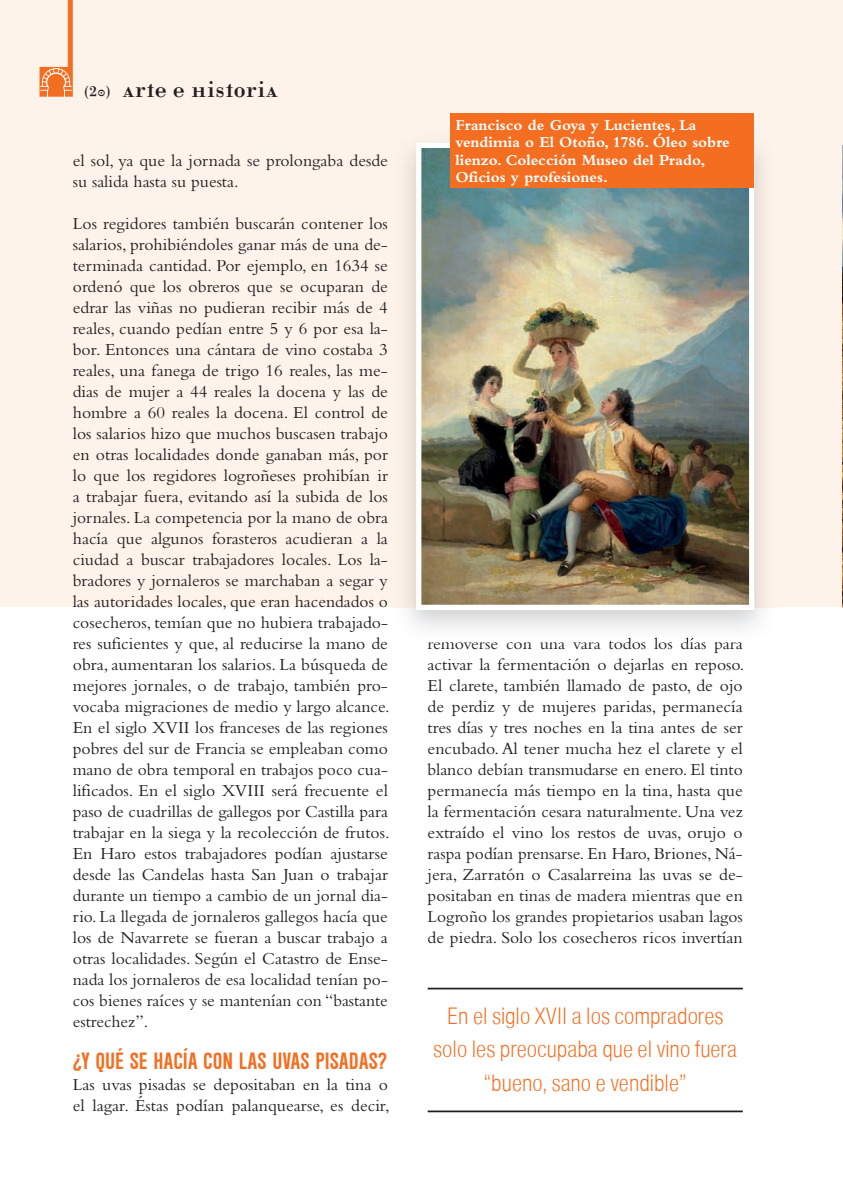
<style>
.page{position:relative;width:843px;height:1189px;background:#fff}
.page>*{position:absolute;margin:0;border:0;box-sizing:border-box;transform-origin:0 0}
.t1{font:24.5px/33.2px "Nimbus San D Ligh Cond";color:#f36e21;text-align:center}
.t2{font:700 condensed 24.5px "Nimbus San D";letter-spacing:.005em;color:#f36e21}
.t3{font:24.5px "Katrina";color:#231f20}
.t4{font:17.5px/21px "Bembo";color:#231f20}
.t5{font:700 15.75px/17.5px "Bembo";color:#fff}
.s1{font-size:15.75px}
</style>
<div class="page">
<div style="left:0;top:0;width:843px;height:607px;background:#fef3ea"></div>
<img style="left:610px;top:638px;width:107px;height:4px">
<img style="left:422px;top:149px;width:326px;height:455px">
<div style="left:416px;top:143px;width:338px;height:467px;border:5px solid #fff"></div>
<hr style="left:427px;top:988px;width:315px;height:1px;background:#231f20">
<hr style="left:427px;top:1110px;width:315px;height:2px;background:#231f20">
<img style="left:842px;top:145px;width:1px;height:462px">
<div style="left:450px;top:113px;width:304px;height:74px;background:#f36e21"></div>
<svg style="left:39px;top:0;width:34px;height:97px"></svg>
<h1 class="t3" style="left:85px;top:75px;width:195px"><span class="s1">(20)</span> arte e historia</h1>
<p class="t4" style="left:73px;top:150px;width:317px">el sol, ya que la jornada se prolongaba desde su salida hasta su puesta.</p>
<p class="t4" style="left:73px;top:213px;width:318px;text-align:justify">Los regidores también buscarán contener los salarios, prohibiéndoles ganar más de una de&shy;terminada cantidad. Por ejemplo, en 1634 se ordenó que los obreros que se ocuparan de edrar las viñas no pudieran recibir más de 4 reales, cuando pedían entre 5 y 6 por esa la&shy;bor. Entonces una cántara de vino costaba 3 reales, una fanega de trigo 16 reales, las me&shy;dias de mujer a 44 reales la docena y las de hombre a 60 reales la docena. El control de los salarios hizo que muchos buscasen trabajo en otras localidades donde ganaban más, por lo que los regidores logroñeses prohibían ir a trabajar fuera, evitando así la subida de los jornales. La competencia por la mano de obra hacía que algunos forasteros acudieran a la ciudad a buscar trabajadores locales. Los la&shy;bradores y jornaleros se marchaban a segar y las autoridades locales, que eran hacendados o cosecheros, temían que no hubiera trabajado&shy;res suficientes y que, al reducirse la mano de obra, aumentaran los salarios. La búsqueda de mejores jornales, o de trabajo, también pro&shy;vocaba migraciones de medio y largo alcance.<br>En el siglo XVII los franceses de las regiones pobres del sur de Francia se empleaban como mano de obra temporal en trabajos poco cua&shy;lificados. En el siglo XVIII será frecuente el paso de cuadrillas de gallegos por Castilla para trabajar en la siega y la recolección de frutos.<br>En Haro estos trabajadores podían ajustarse desde las Candelas hasta San Juan o trabajar durante un tiempo a cambio de un jornal dia&shy;rio. La llegada de jornaleros gallegos hacía que los de Navarrete se fueran a buscar trabajo a otras localidades. Según el Catastro de Ense&shy;nada los jornaleros de esa localidad tenían po&shy;cos bienes raíces y se mantenían con “bastante estrechez”.</p>
<h1 class="t2" style="left:73px;top:1048px;width:316px">¿Y QUÉ SE HACÍA CON LAS UVAS PISADAS?</h1>
<p class="t4" style="left:73px;top:1074px;width:318px">Las uvas pisadas se depositaban en la tina o el lagar. Éstas podían palanquearse, es decir,</p>
<p class="t5" style="left:455px;top:116px;width:276px">Francisco de Goya y Lucientes, La vendimia o El Otoño, 1786. Óleo sobre lienzo. Colección Museo del Prado,<br>Oficios y profesiones.</p>
<p class="t4" style="left:427px;top:633px;width:318px;text-align:justify">removerse con una vara todos los días para activar la fermentación o dejarlas en reposo.<br>El clarete, también llamado de pasto, de ojo de perdiz y de mujeres paridas, permanecía tres días y tres noches en la tina antes de ser encubado. Al tener mucha hez el clarete y el blanco debían transmudarse en enero. El tinto permanecía más tiempo en la tina, hasta que la fermentación cesara naturalmente. Una vez extraído el vino los restos de uvas, orujo o raspa podían prensarse. En Haro, Briones, Ná&shy;jera, Zarratón o Casalarreina las uvas se de&shy;positaban en tinas de madera mientras que en Logroño los grandes propietarios usaban lagos de piedra. Solo los cosecheros ricos invertían</p>
<h1 class="t1" style="left:433px;top:1000px;width:305px">En el siglo XVII a los compradores solo les preocupaba que el vino fuera “bueno, sano e vendible”</h1>
</div>
